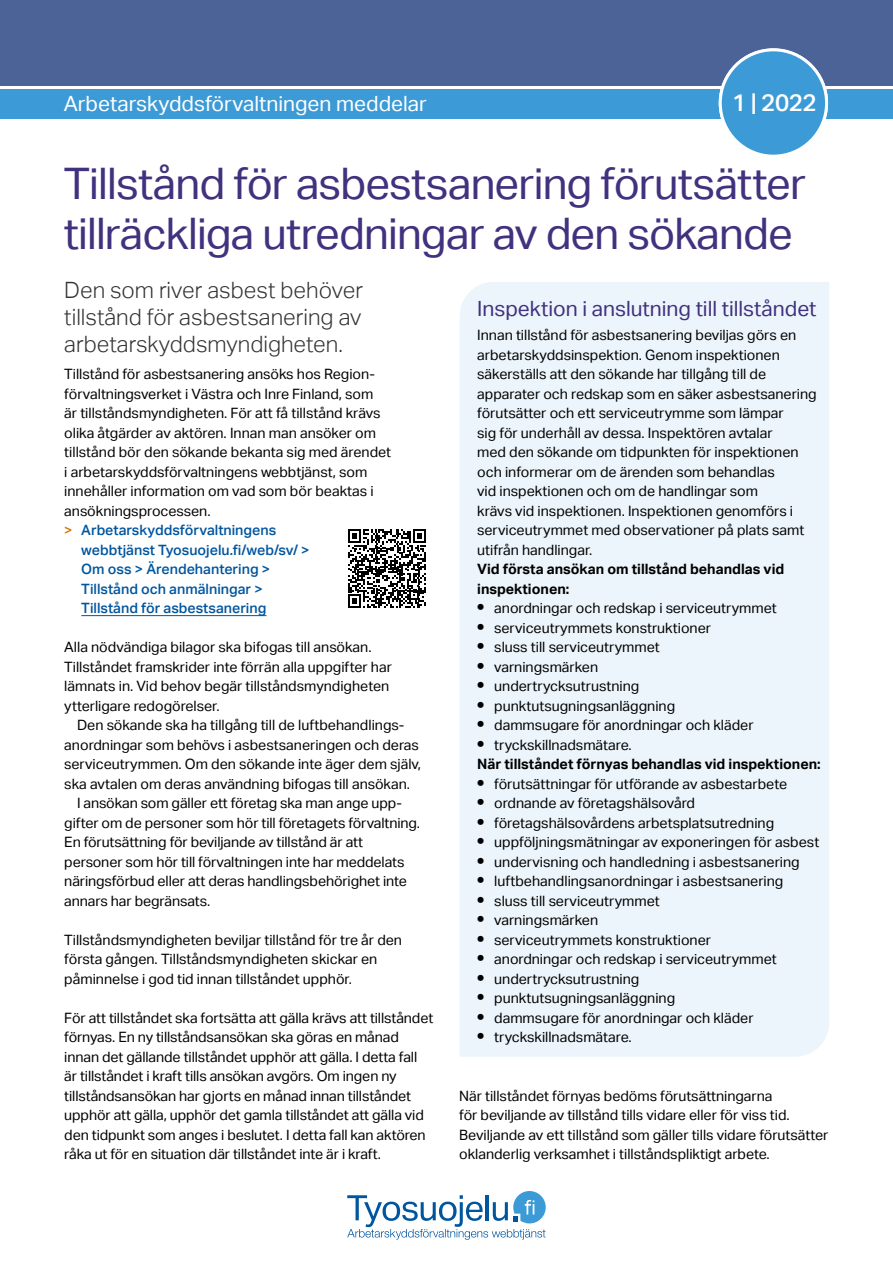
<style>
.page{position:relative;width:893px;height:1263px;background:#fff}
.page>*{position:absolute;margin:0;border:0;box-sizing:border-box;transform-origin:0 0}
.OtsikkoSV{font:43.5px/49.5px "Aktiv Grotesk";letter-spacing:-.02em;color:#41317e}
.t1{font:500 24px "Aktiv Grotesk";color:#fff}
.Ingressi_SV{font:300 22.5px/27px "Aktiv Grotesk";color:#333;text-align:justify}
.VäliotsikkoSV{font:21px "Aktiv Grotesk";color:#41317e}
.t2{font:21px "Aktiv Grotesk";color:#fff}
.Alkuleipis_9_5pt_SV{font:14.25px/19.5px "Aktiv Grotesk";color:#000}
.Leipis9_5ptSV{font:14.25px/19.5px "Aktiv Grotesk";letter-spacing:-.005em;color:#000}
.Linkki_SV{font:500 14.25px/19.5px "Aktiv Grotesk";color:#00559f}
.Alkuleipis_9_5pt_SV-2{font:700 14.25px/19.5px "Aktiv Grotesk";color:#000}
.s1{color:#d47a0b}
</style>
<div class="page">
<div style="left:0;top:0;width:893px;height:86px;background:#4c6398"></div>
<div style="left:0;top:89px;width:893px;height:30px;background:#3c9bd6"></div>
<svg style="left:347px;top:1191px;width:199px;height:49px"></svg>
<div style="left:460px;top:282px;width:369px;height:775px;background:#ecf5fb"></div>
<div style="left:720px;top:50px;width:106px;height:106px;background:#3c9bd6;border-radius:50%"></div>
<div style="left:719px;top:48px;width:109px;height:110px;border:3px solid #fff;border-radius:50%"></div>
<hr style="left:81px;top:615px;width:185px;height:1px;background:#00559f">
<svg style="left:348px;top:529px;width:78px;height:79px"></svg>
<h3 class="t2" style="left:64px;top:92px;width:365px">Arbetarskyddsförvaltningen meddelar</h3>
<h2 class="t1" style="left:732px;top:89px;width:86px">1 | 2022</h2>
<h1 class="OtsikkoSV" style="left:64px;top:160px;width:744px">Tillstånd för asbestsanering förutsätter tillräckliga utredningar av den sökande</h1>
<p class="Ingressi_SV" style="left:64px;top:277px;width:300px">Den som river asbest behöver tillstånd för asbestsanering av arbetarskyddsmyndigheten.</p>
<p class="Alkuleipis_9_5pt_SV" style="left:64px;top:365px;width:328px">Tillstånd för asbestsanering ansöks hos Region&shy;förvaltningsverket i Västra och Inre Finland, som<br>är tillståndsmyndigheten. För att få tillstånd krävs olika åtgärder av aktören. Innan man ansöker om tillstånd bör den sökande bekanta sig med ärendet i arbetarskyddsförvaltningens webbtjänst, som innehåller information om vad som bör beaktas i ansökningsprocessen.</p>
<p class="Linkki_SV" style="left:81px;top:521px;width:230px;text-indent:-17px"><span class="s1">&gt;</span> Arbetarskyddsförvaltningens webbtjänst Tyosuojelu.fi/web/sv/ &gt;<br>Om oss &gt; Ärendehantering &gt;<br>Tillstånd och anmälningar &gt;<br>Tillstånd för asbestsanering</p>
<p class="Alkuleipis_9_5pt_SV" style="left:64px;top:638px;width:329px">Alla nödvändiga bilagor ska bifogas till ansökan.<br>Tillståndet framskrider inte förrän alla uppgifter har lämnats in. Vid behov begär tillståndsmyndigheten ytterligare redogörelser.</p>
<p class="Leipis9_5ptSV" style="left:64px;top:716px;width:358px;text-indent:13px">Den sökande ska ha tillgång till de luftbehandlings&shy;anordningar som behövs i asbestsaneringen och deras serviceutrymmen. Om den sökande inte äger dem själv, ska avtalen om deras användning bifogas till ansökan.</p>
<p class="Leipis9_5ptSV" style="left:64px;top:794px;width:357px;text-indent:13px">I ansökan som gäller ett företag ska man ange upp&shy;gifter om de personer som hör till företagets förvaltning.<br>En förutsättning för beviljande av tillstånd är att personer som hör till förvaltningen inte har meddelats näringsförbud eller att deras handlingsbehörighet inte annars har begränsats.</p>
<p class="Alkuleipis_9_5pt_SV" style="left:64px;top:930px;width:339px">Tillståndsmyndigheten beviljar tillstånd för tre år den första gången. Tillståndsmyndigheten skickar en påminnelse i god tid innan tillståndet upphör.</p>
<p class="Alkuleipis_9_5pt_SV" style="left:64px;top:1008px;width:370px">För att tillståndet ska fortsätta att gälla krävs att tillståndet förnyas. En ny tillståndsansökan ska göras en månad innan det gällande tillståndet upphör att gälla. I detta fall är tillståndet i kraft tills ansökan avgörs. Om ingen ny tillståndsansökan har gjorts en månad innan tillståndet upphör att gälla, upphör det gamla tillståndet att gälla vid den tidpunkt som anges i beslutet. I detta fall kan aktören råka ut för en situation där tillståndet inte är i kraft.</p>
<h2 class="VäliotsikkoSV" style="left:477px;top:296px;width:341px">Inspektion i anslutning till tillståndet</h2>
<p class="Alkuleipis_9_5pt_SV" style="left:477px;top:326px;width:341px">Innan tillstånd för asbestsanering beviljas görs en arbetarskyddsinspektion. Genom inspektionen säkerställs att den sökande har tillgång till de apparater och redskap som en säker asbestsanering förutsätter och ett serviceutrymme som lämpar<br>sig för underhåll av dessa. Inspektören avtalar<br>med den sökande om tidpunkten för inspektionen och informerar om de ärenden som behandlas<br>vid inspektionen och om de handlingar som<br>krävs vid inspektionen. Inspektionen genomförs i serviceutrymmet med observationer på plats samt utifrån handlingar.</p>
<p class="Alkuleipis_9_5pt_SV-2" style="left:477px;top:560px;width:309px">Vid första ansökan om tillstånd behandlas vid inspektionen:</p>
<p class="Alkuleipis_9_5pt_SV" style="left:477px;top:599px;width:301px"><sup>●</sup> anordningar och redskap i serviceutrymmet</p>
<p class="Alkuleipis_9_5pt_SV" style="left:477px;top:618px;width:235px"><sup>●</sup> serviceutrymmets konstruktioner</p>
<p class="Alkuleipis_9_5pt_SV" style="left:477px;top:638px;width:184px"><sup>●</sup> sluss till serviceutrymmet</p>
<p class="Alkuleipis_9_5pt_SV" style="left:477px;top:657px;width:122px"><sup>●</sup> varningsmärken</p>
<p class="Alkuleipis_9_5pt_SV" style="left:477px;top:677px;width:164px"><sup>●</sup> undertrycksutrustning</p>
<p class="Alkuleipis_9_5pt_SV" style="left:477px;top:696px;width:199px"><sup>●</sup> punktutsugningsanläggning</p>
<p class="Alkuleipis_9_5pt_SV" style="left:477px;top:716px;width:278px"><sup>●</sup> dammsugare för anordningar och kläder</p>
<p class="Alkuleipis_9_5pt_SV" style="left:477px;top:735px;width:156px"><sup>●</sup> tryckskillnadsmätare.</p>
<p class="Alkuleipis_9_5pt_SV-2" style="left:477px;top:755px;width:345px">När tillståndet förnyas behandlas vid inspektionen:</p>
<p class="Alkuleipis_9_5pt_SV" style="left:477px;top:774px;width:312px"><sup>●</sup> förutsättningar för utförande av asbestarbete</p>
<p class="Alkuleipis_9_5pt_SV" style="left:477px;top:794px;width:219px"><sup>●</sup> ordnande av företagshälsovård</p>
<p class="Alkuleipis_9_5pt_SV" style="left:477px;top:813px;width:298px"><sup>●</sup> företagshälsovårdens arbetsplatsutredning</p>
<p class="Alkuleipis_9_5pt_SV" style="left:477px;top:833px;width:344px"><sup>●</sup> uppföljningsmätningar av exponeringen för asbest</p>
<p class="Alkuleipis_9_5pt_SV" style="left:477px;top:852px;width:324px"><sup>●</sup> undervisning och handledning i asbestsanering</p>
<p class="Alkuleipis_9_5pt_SV" style="left:477px;top:872px;width:308px"><sup>●</sup> luftbehandlingsanordningar i asbestsanering</p>
<p class="Alkuleipis_9_5pt_SV" style="left:477px;top:891px;width:184px"><sup>●</sup> sluss till serviceutrymmet</p>
<p class="Alkuleipis_9_5pt_SV" style="left:477px;top:911px;width:122px"><sup>●</sup> varningsmärken</p>
<p class="Alkuleipis_9_5pt_SV" style="left:477px;top:930px;width:235px"><sup>●</sup> serviceutrymmets konstruktioner</p>
<p class="Alkuleipis_9_5pt_SV" style="left:477px;top:950px;width:301px"><sup>●</sup> anordningar och redskap i serviceutrymmet</p>
<p class="Alkuleipis_9_5pt_SV" style="left:477px;top:969px;width:164px"><sup>●</sup> undertrycksutrustning</p>
<p class="Alkuleipis_9_5pt_SV" style="left:477px;top:989px;width:199px"><sup>●</sup> punktutsugningsanläggning</p>
<p class="Alkuleipis_9_5pt_SV" style="left:477px;top:1008px;width:278px"><sup>●</sup> dammsugare för anordningar och kläder</p>
<p class="Alkuleipis_9_5pt_SV" style="left:477px;top:1028px;width:156px"><sup>●</sup> tryckskillnadsmätare.</p>
<p class="Alkuleipis_9_5pt_SV" style="left:459px;top:1086px;width:371px">När tillståndet förnyas bedöms förutsättningarna<br>för beviljande av tillstånd tills vidare eller för viss tid.<br>Beviljande av ett tillstånd som gäller tills vidare förutsätter oklanderlig verksamhet i tillståndspliktigt arbete.</p>
</div>
